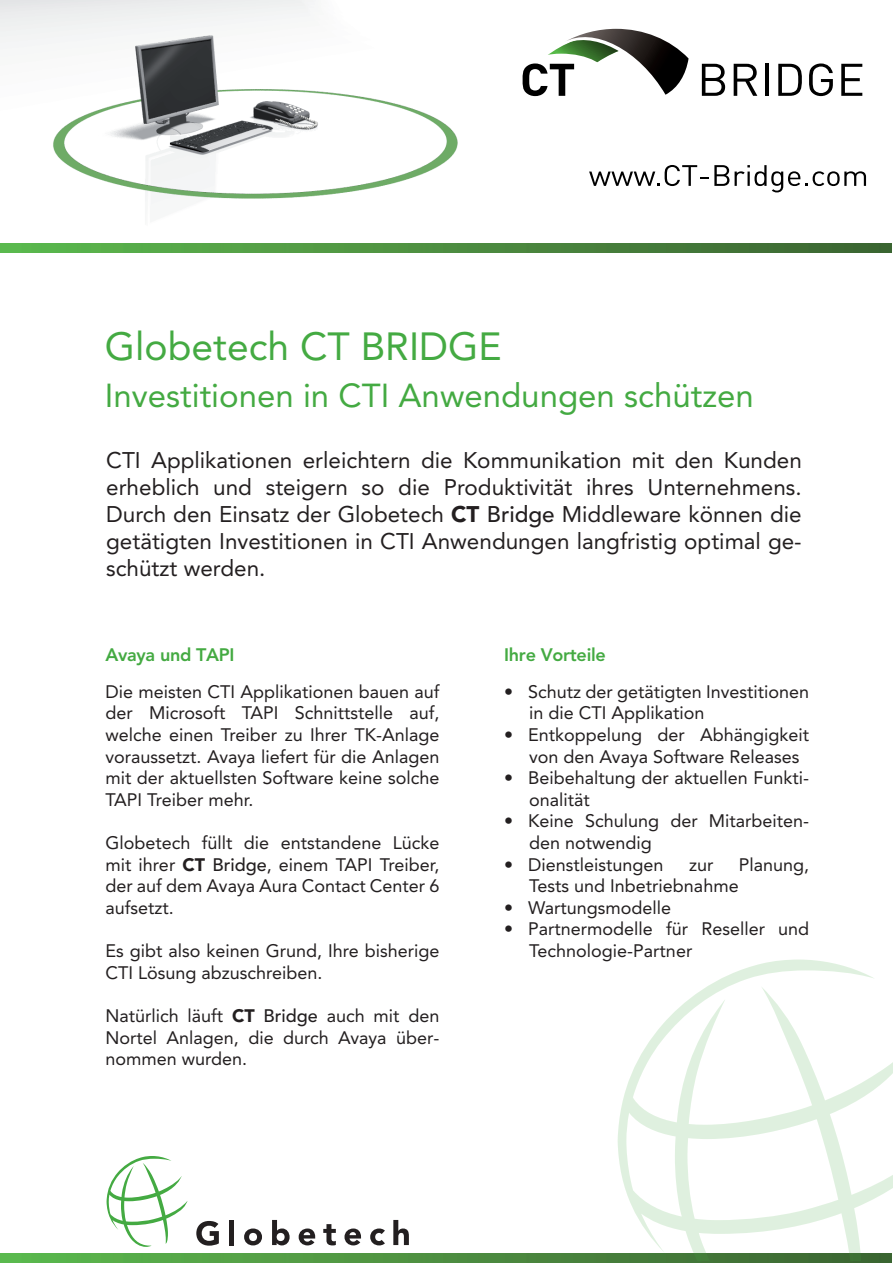
<style>
.page{position:relative;width:893px;height:1263px;background:#fff}
.page>*{position:absolute;margin:0;border:0;box-sizing:border-box;transform-origin:0 0}
.t1{font:39px "Avenir";color:#44aa42}
.t2{font:33px "Avenir";color:#44aa42}
.t3{font:22.5px/27px "Avenir";color:#231f20;text-align:justify}
.t4{font:18px/21.6px "Avenir";color:#231f20}
.t5{font:800 18px "Avenir";letter-spacing:-.015em;color:#44aa42}
.s1{font-weight:900}
.s2{font-weight:500}
</style>
<div class="page">
<img style="left:0;top:243px;width:892px;height:10px">
<img style="left:0;top:1253px;width:892px;height:10px">
<svg style="left:522px;top:28px;width:167px;height:69px"></svg>
<svg style="left:702px;top:64px;width:23px;height:32px"></svg>
<svg style="left:734px;top:64px;width:23px;height:32px"></svg>
<hr style="left:765px;top:64px;width:3px;height:32px;background:#000">
<svg style="left:778px;top:64px;width:24px;height:32px"></svg>
<svg style="left:809px;top:63px;width:24px;height:33px"></svg>
<svg style="left:841px;top:64px;width:21px;height:32px"></svg>
<svg style="left:589px;top:165px;width:140px;height:21px"></svg>
<svg style="left:735px;top:165px;width:131px;height:27px"></svg>
<svg style="left:196px;top:1221px;width:23px;height:24px"></svg>
<div style="left:229px;top:1220px;width:5px;height:25px;background:#231f20"></div>
<svg style="left:244px;top:1228px;width:18px;height:17px"></svg>
<svg style="left:272px;top:1220px;width:18px;height:25px"></svg>
<svg style="left:299px;top:1228px;width:16px;height:17px"></svg>
<svg style="left:323px;top:1224px;width:13px;height:21px"></svg>
<svg style="left:344px;top:1228px;width:17px;height:17px"></svg>
<svg style="left:370px;top:1228px;width:15px;height:17px"></svg>
<svg style="left:393px;top:1220px;width:16px;height:25px"></svg>
<svg style="left:107px;top:1156px;width:81px;height:91px"></svg>
<svg style="left:618px;top:959px;width:274px;height:302px"></svg>
<img style="left:0;top:0;width:458px;height:204px">
<h1 class="t1" style="left:105px;top:324px;width:398px">Globetech CT BRIDGE</h1>
<h2 class="t2" style="left:105px;top:376px;width:650px">Investitionen in CTI Anwendungen schützen</h2>
<p class="t3" style="left:106px;top:447px;width:697px">CTI Applikationen erleichtern die Kommunikation mit den Kunden erheblich und steigern so die Produktivität ihres Unternehmens.<br>Durch den Einsatz der Globetech <span class="s1">CT</span> <span class="s2">Bridge</span> Middleware können die getätigten Investitionen in CTI Anwendungen langfristig optimal ge&shy;schützt werden.</p>
<p class="t5" style="left:105px;top:644px;width:131px">Avaya und TAPI</p>
<p class="t4" style="left:105px;top:681px;width:336px;text-align:justify">Die meisten CTI Applikationen bauen auf der Microsoft TAPI Schnittstelle auf, welche einen Treiber zu Ihrer TK-Anlage voraussetzt. Avaya liefert für die Anlagen mit der aktuellsten Software keine solche TAPI Treiber mehr.</p>
<p class="t4" style="left:105px;top:832px;width:336px;text-align:justify">Globetech füllt die entstandene Lücke mit ihrer <span class="s1">CT</span> <span class="s2">Bridge</span>, einem TAPI Treiber, der auf dem Avaya Aura Contact Center 6 aufsetzt.</p>
<p class="t4" style="left:105px;top:940px;width:335px">Es gibt also keinen Grund, Ihre bisherige<br>CTI Lösung abzuschreiben.</p>
<p class="t4" style="left:105px;top:1005px;width:335px;text-align:justify">Natürlich läuft <span class="s1">CT</span> <span class="s2">Bridge</span> auch mit den Nortel Anlagen, die durch Avaya über&shy;nommen wurden.</p>
<p class="t5" style="left:504px;top:644px;width:103px">Ihre Vorteile</p>
<p class="t4" style="left:529px;top:681px;width:281px;text-indent:-25px">• Schutz der getätigten Investitionen in die CTI Applikation</p>
<p class="t4" style="left:529px;top:724px;width:281px;text-indent:-25px">• Entkoppelung der Abhängigkeit von den Avaya Software Releases</p>
<p class="t4" style="left:529px;top:767px;width:282px;text-indent:-25px">• Beibehaltung der aktuellen Funkti&shy;onalität</p>
<p class="t4" style="left:529px;top:810px;width:281px;text-indent:-25px">• Keine Schulung der Mitarbeiten&shy;den notwendig</p>
<p class="t4" style="left:504px;top:854px;width:161px">• Dienstleistungen</p>
<p class="t4" style="left:689px;top:854px;width:26px">zur</p>
<p class="t4" style="left:739px;top:854px;width:72px">Planung,</p>
<p class="t4" style="left:529px;top:875px;width:211px">Tests und Inbetriebnahme</p>
<p class="t4" style="left:504px;top:897px;width:169px">• Wartungsmodelle</p>
<p class="t4" style="left:529px;top:918px;width:281px;text-indent:-25px">• Partnermodelle für Reseller und<br>Technologie-Partner</p>
</div>
